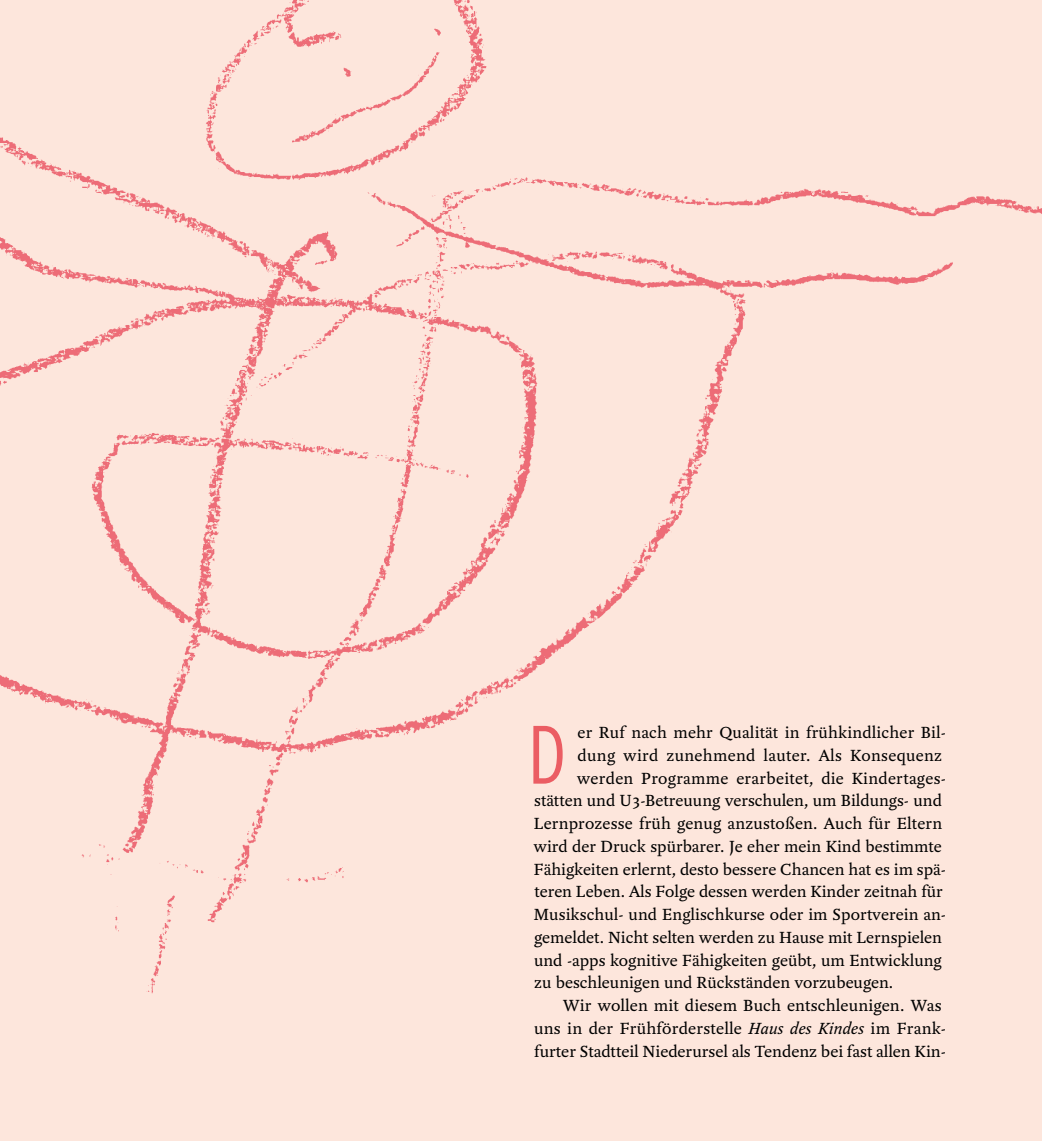
<style>
.page{position:relative;width:1042px;height:1141px;background:#fde6dc}
.page>*{position:absolute;margin:0;border:0;box-sizing:border-box;transform-origin:0 0}
.t1{font:300 82.42px "Interstate Condensed";color:#eb5d63}
.t2{font:17.5px "Yoga Pro";color:#000}
.t3{font:17.5px "Yoga Pro";letter-spacing:.02em;color:#000}
.s1{font-style:italic}
</style>
<div class="page">
<img style="left:0;top:0;width:1042px;height:994px">
<h1 class="t1" style="left:528px;top:708px;width:40px">D</h1>
<p class="t2" style="left:577px;top:722px;width:370px">er Ruf nach mehr Qualität in frühkindlicher Bil-</p>
<p class="t3" style="left:577px;top:745px;width:366px">dung wird zunehmend lauter. Als Konsequenz</p>
<p class="t2" style="left:577px;top:768px;width:371px">werden Programme erarbeitet, die Kindertages-</p>
<p class="t2" style="left:534px;top:791px;width:409px">stätten und U3-Betreuung verschulen, um Bildungs- und</p>
<p class="t2" style="left:534px;top:813px;width:410px">Lernprozesse früh genug anzustoßen. Auch für Eltern</p>
<p class="t2" style="left:533px;top:836px;width:410px">wird der Druck spürbarer. Je eher mein Kind bestimmte</p>
<p class="t2" style="left:534px;top:859px;width:414px">Fähigkeiten erlernt, desto bessere Chancen hat es im spä-</p>
<p class="t2" style="left:534px;top:882px;width:410px">teren Leben. Als Folge dessen werden Kinder zeitnah für</p>
<p class="t2" style="left:534px;top:904px;width:414px">Musikschul- und Englischkurse oder im Sportverein an-</p>
<p class="t2" style="left:534px;top:927px;width:409px">gemeldet. Nicht selten werden zu Hause mit Lernspielen</p>
<p class="t2" style="left:534px;top:950px;width:409px">und -apps kognitive Fähigkeiten geübt, um Entwicklung</p>
<p class="t2" style="left:534px;top:973px;width:360px">zu beschleunigen und Rückständen vorzubeugen.</p>
<p class="t2" style="left:563px;top:995px;width:380px">Wir wollen mit diesem Buch entschleunigen. Was</p>
<p class="t2" style="left:534px;top:1018px;width:414px">uns in der Frühförderstelle <span class="s1">Haus des Kindes</span> im Frank-</p>
<p class="t2" style="left:534px;top:1041px;width:413px">furter Stadtteil Niederursel als Tendenz bei fast allen Kin-</p>
</div>
